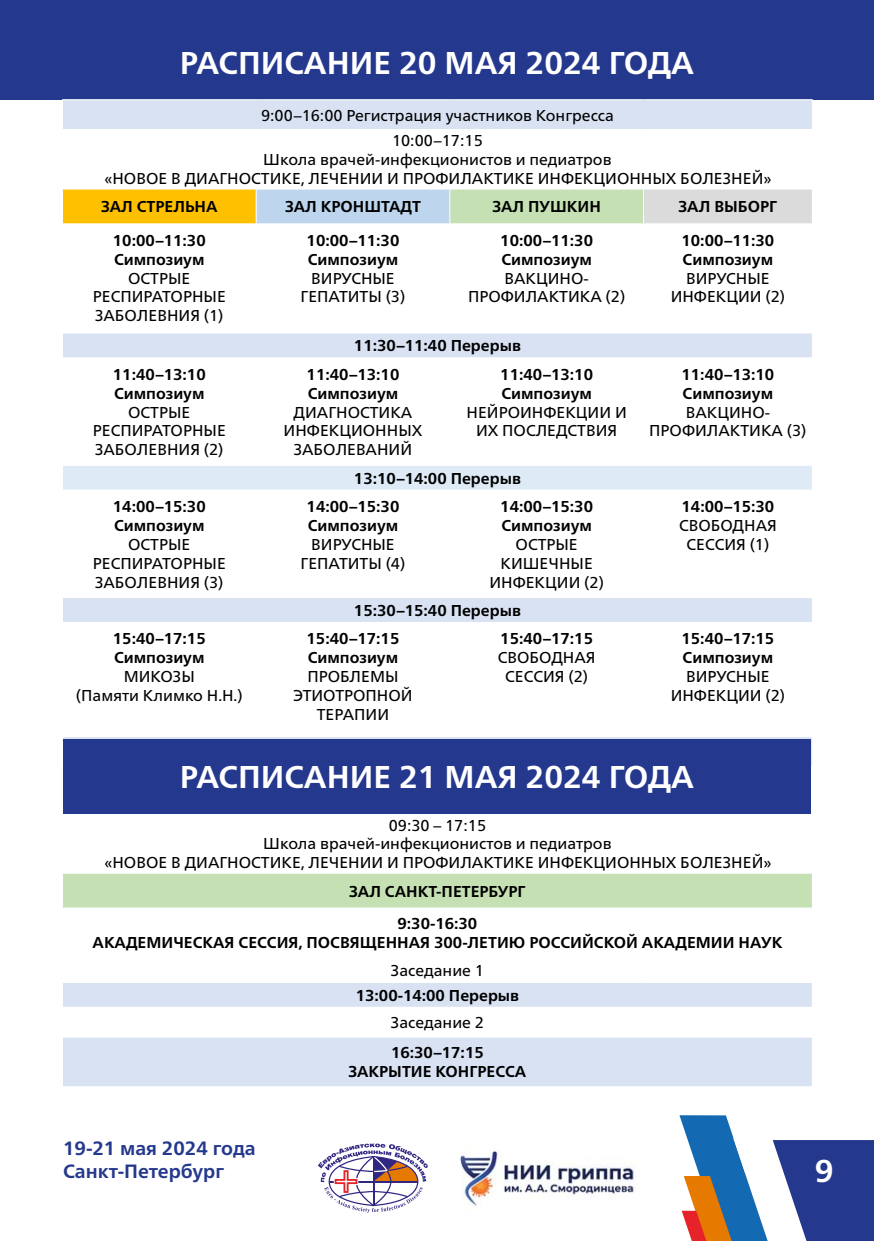
<style>
.page{position:relative;width:874px;height:1241px;background:#fff}
.page>*{position:absolute;margin:0;border:0;box-sizing:border-box;transform-origin:0 0}
.t1{font:700 31.5px "Frutiger Neue LTCYR";color:#fff}
.t2{font:700 19.25px/23.1px "Frutiger Neue LTCYR";color:#24388d}
.t3{font:15.75px/18.9px "Frutiger Neue LTCYR";color:#000;text-align:center}
.t4{font:700 15.75px/18.9px "Frutiger Neue LTCYR";color:#000}
</style>
<div class="page">
<img style="left:460px;top:1150px;width:174px;height:56px">
<svg style="left:318px;top:1143px;width:110px;height:69px"></svg>
<div style="left:0;top:0;width:873px;height:99px;background:#24388d"></div>
<svg style="left:679px;top:1115px;width:194px;height:125px"></svg>
<svg style="left:63px;top:100px;width:748px;height:665px"></svg>
<div style="left:62px;top:189px;width:194px;height:35px;background:#ffc000"></div>
<div style="left:256px;top:189px;width:193px;height:35px;background:#bdd6ee"></div>
<div style="left:449px;top:189px;width:194px;height:35px;background:#c5e0b3"></div>
<div style="left:643px;top:189px;width:169px;height:35px;background:#dbdbdb"></div>
<div style="left:62px;top:465px;width:749px;height:25px;background:#deeaf6"></div>
<hr style="left:62px;top:189px;width:194px;height:1px;background:#fff">
<hr style="left:62px;top:189px;width:1px;height:34px;background:#fff">
<svg style="left:811px;top:333px;width:1px;height:24px"></svg>
<svg style="left:62px;top:466px;width:1px;height:23px"></svg>
<svg style="left:811px;top:466px;width:1px;height:23px"></svg>
<svg style="left:811px;top:598px;width:1px;height:24px"></svg>
<hr style="left:256px;top:189px;width:193px;height:1px;background:#fff">
<hr style="left:255px;top:189px;width:1px;height:34px;background:#fff">
<hr style="left:255px;top:224px;width:1px;height:108px;background:#fff">
<hr style="left:255px;top:358px;width:1px;height:107px;background:#fff">
<hr style="left:255px;top:490px;width:1px;height:107px;background:#fff">
<hr style="left:255px;top:622px;width:1px;height:114px;background:#fff">
<hr style="left:449px;top:189px;width:194px;height:1px;background:#fff">
<hr style="left:449px;top:189px;width:1px;height:34px;background:#fff">
<hr style="left:449px;top:224px;width:1px;height:108px;background:#fff">
<hr style="left:449px;top:358px;width:1px;height:107px;background:#fff">
<hr style="left:449px;top:490px;width:1px;height:107px;background:#fff">
<hr style="left:449px;top:622px;width:1px;height:114px;background:#fff">
<hr style="left:643px;top:189px;width:169px;height:1px;background:#fff">
<hr style="left:642px;top:189px;width:1px;height:34px;background:#fff">
<hr style="left:811px;top:189px;width:1px;height:34px;background:#fff">
<hr style="left:642px;top:224px;width:1px;height:108px;background:#fff">
<hr style="left:642px;top:358px;width:1px;height:107px;background:#fff">
<hr style="left:642px;top:490px;width:1px;height:107px;background:#fff">
<hr style="left:642px;top:622px;width:1px;height:114px;background:#fff">
<svg style="left:811px;top:100px;width:1px;height:29px"></svg>
<hr style="left:62px;top:129px;width:194px;height:1px;background:#fff">
<hr style="left:256px;top:129px;width:193px;height:1px;background:#fff">
<hr style="left:449px;top:129px;width:194px;height:1px;background:#fff">
<hr style="left:643px;top:129px;width:169px;height:1px;background:#fff">
<hr style="left:62px;top:223px;width:194px;height:1px;background:#fff">
<hr style="left:256px;top:223px;width:193px;height:1px;background:#fff">
<hr style="left:449px;top:223px;width:194px;height:1px;background:#fff">
<hr style="left:643px;top:223px;width:169px;height:1px;background:#fff">
<hr style="left:62px;top:332px;width:194px;height:1px;background:#fff">
<hr style="left:256px;top:332px;width:193px;height:1px;background:#fff">
<hr style="left:449px;top:332px;width:194px;height:1px;background:#fff">
<hr style="left:643px;top:332px;width:169px;height:1px;background:#fff">
<hr style="left:62px;top:357px;width:194px;height:1px;background:#fff">
<hr style="left:256px;top:357px;width:193px;height:1px;background:#fff">
<hr style="left:449px;top:357px;width:194px;height:1px;background:#fff">
<hr style="left:643px;top:357px;width:169px;height:1px;background:#fff">
<hr style="left:62px;top:465px;width:194px;height:1px;background:#fff">
<hr style="left:256px;top:465px;width:193px;height:1px;background:#fff">
<hr style="left:449px;top:465px;width:194px;height:1px;background:#fff">
<hr style="left:643px;top:465px;width:169px;height:1px;background:#fff">
<hr style="left:62px;top:489px;width:194px;height:1px;background:#fff">
<hr style="left:256px;top:489px;width:193px;height:1px;background:#fff">
<hr style="left:449px;top:489px;width:194px;height:1px;background:#fff">
<hr style="left:643px;top:489px;width:169px;height:1px;background:#fff">
<hr style="left:62px;top:597px;width:194px;height:1px;background:#fff">
<hr style="left:256px;top:597px;width:193px;height:1px;background:#fff">
<hr style="left:449px;top:597px;width:194px;height:1px;background:#fff">
<hr style="left:643px;top:597px;width:169px;height:1px;background:#fff">
<hr style="left:62px;top:622px;width:194px;height:1px;background:#fff">
<hr style="left:256px;top:622px;width:193px;height:1px;background:#fff">
<hr style="left:449px;top:622px;width:194px;height:1px;background:#fff">
<hr style="left:643px;top:622px;width:169px;height:1px;background:#fff">
<hr style="left:62px;top:736px;width:194px;height:1px;background:#fff">
<hr style="left:256px;top:736px;width:193px;height:1px;background:#fff">
<hr style="left:449px;top:736px;width:194px;height:1px;background:#fff">
<hr style="left:643px;top:736px;width:169px;height:1px;background:#fff">
<svg style="left:811px;top:737px;width:1px;height:28px"></svg>
<div style="left:62px;top:873px;width:749px;height:34px;background:#c5e0b3"></div>
<div style="left:62px;top:982px;width:749px;height:25px;background:#d9e2f3"></div>
<div style="left:62px;top:1036px;width:749px;height:50px;background:#d9e2f3"></div>
<hr style="left:62px;top:1037px;width:1px;height:49px;background:#fff">
<hr style="left:62px;top:1006px;width:194px;height:1px;background:#fff">
<svg style="left:62px;top:982px;width:1px;height:24px"></svg>
<hr style="left:256px;top:1006px;width:193px;height:1px;background:#fff">
<hr style="left:449px;top:1006px;width:194px;height:1px;background:#fff">
<hr style="left:643px;top:1006px;width:169px;height:1px;background:#fff">
<svg style="left:811px;top:983px;width:1px;height:24px"></svg>
<hr style="left:62px;top:1036px;width:194px;height:1px;background:#fff">
<hr style="left:256px;top:1036px;width:193px;height:1px;background:#fff">
<hr style="left:449px;top:1036px;width:194px;height:1px;background:#fff">
<hr style="left:643px;top:1036px;width:169px;height:1px;background:#fff">
<hr style="left:62px;top:873px;width:1px;height:34px;background:#fff">
<div style="left:63px;top:738px;width:747px;height:75px;background:#24388d"></div>
<h1 class="t1" style="left:180px;top:44px;width:515px">РАСПИСАНИЕ 20 МАЯ 2024 ГОДА</h1>
<p class="t3" style="left:261px;top:102px;width:354px;line-height:25.7px">9:00–16:00 Регистрация участников Конгресса<br>10:00–17:15</p>
<p class="t3" style="left:104px;top:150px;width:668px">Школа врачей-инфекционистов и педиатров<br>«НОВОЕ В ДИАГНОСТИКЕ, ЛЕЧЕНИИ И ПРОФИЛАКТИКЕ ИНФЕКЦИОННЫХ БОЛЕЗНЕЙ»</p>
<p class="t4" style="left:101px;top:197px;width:118px">ЗАЛ СТРЕЛЬНА</p>
<p class="t4" style="left:285px;top:197px;width:137px">ЗАЛ КРОНШТАДТ</p>
<p class="t4" style="left:492px;top:197px;width:110px">ЗАЛ ПУШКИН</p>
<p class="t4" style="left:678px;top:197px;width:100px">ЗАЛ ВЫБОРГ</p>
<p class="t4" style="left:113px;top:231px;width:94px">10:00–11:30<br>Симпозиум</p>
<p class="t3" style="left:93px;top:268px;width:134px">ОСТРЫЕ<br>РЕСПИРАТОРНЫЕ<br>ЗАБОЛЕВНИЯ (1)</p>
<p class="t4" style="left:306px;top:231px;width:94px">10:00–11:30<br>Симпозиум</p>
<p class="t3" style="left:300px;top:268px;width:106px">ВИРУСНЫЕ<br>ГЕПАТИТЫ (3)</p>
<p class="t4" style="left:500px;top:231px;width:94px">10:00–11:30<br>Симпозиум</p>
<p class="t3" style="left:468px;top:268px;width:159px">ВАКЦИНО-<br>ПРОФИЛАКТИКА (2)</p>
<p class="t4" style="left:681px;top:231px;width:94px">10:00–11:30<br>Симпозиум</p>
<p class="t3" style="left:670px;top:268px;width:116px">ВИРУСНЫЕ<br>ИНФЕКЦИИ (2)</p>
<p class="t4" style="left:113px;top:364px;width:94px">11:40–13:10<br>Симпозиум</p>
<p class="t3" style="left:93px;top:402px;width:134px">ОСТРЫЕ<br>РЕСПИРАТОРНЫЕ<br>ЗАБОЛЕВНИЯ (2)</p>
<p class="t4" style="left:113px;top:497px;width:94px">14:00–15:30<br>Симпозиум</p>
<p class="t3" style="left:93px;top:534px;width:134px">ОСТРЫЕ<br>РЕСПИРАТОРНЫЕ<br>ЗАБОЛЕВНИЯ (3)</p>
<p class="t4" style="left:113px;top:629px;width:94px">15:40–17:15<br>Симпозиум</p>
<p class="t3" style="left:76px;top:667px;width:168px">МИКОЗЫ<br>(Памяти Климко Н.Н.)</p>
<p class="t4" style="left:354px;top:336px;width:168px">11:30–11:40 Перерыв</p>
<p class="t4" style="left:306px;top:364px;width:94px">11:40–13:10<br>Симпозиум</p>
<p class="t3" style="left:283px;top:402px;width:140px">ДИАГНОСТИКА<br>ИНФЕКЦИОННЫХ<br>ЗАБОЛЕВАНИЙ</p>
<p class="t4" style="left:500px;top:364px;width:94px">11:40–13:10<br>Симпозиум</p>
<p class="t3" style="left:466px;top:402px;width:162px">НЕЙРОИНФЕКЦИИ И<br>ИХ ПОСЛЕДСТВИЯ</p>
<p class="t4" style="left:354px;top:468px;width:168px">13:10–14:00 Перерыв</p>
<p class="t4" style="left:306px;top:497px;width:94px">14:00–15:30<br>Симпозиум</p>
<p class="t3" style="left:300px;top:534px;width:106px">ВИРУСНЫЕ<br>ГЕПАТИТЫ (4)</p>
<p class="t4" style="left:500px;top:497px;width:94px">14:00–15:30<br>Симпозиум</p>
<p class="t3" style="left:489px;top:534px;width:116px">ОСТРЫЕ<br>КИШЕЧНЫЕ<br>ИНФЕКЦИИ (2)</p>
<p class="t4" style="left:354px;top:601px;width:168px">15:30–15:40 Перерыв</p>
<p class="t4" style="left:306px;top:629px;width:94px">15:40–17:15<br>Симпозиум</p>
<p class="t3" style="left:293px;top:667px;width:121px">ПРОБЛЕМЫ<br>ЭТИОТРОПНОЙ<br>ТЕРАПИИ</p>
<p class="t4" style="left:500px;top:629px;width:94px">15:40–17:15</p>
<p class="t3" style="left:497px;top:648px;width:99px">СВОБОДНАЯ<br>СЕССИЯ (2)</p>
<p class="t4" style="left:681px;top:364px;width:94px">11:40–13:10<br>Симпозиум</p>
<p class="t3" style="left:649px;top:402px;width:159px">ВАКЦИНО-<br>ПРОФИЛАКТИКА (3)</p>
<p class="t4" style="left:681px;top:497px;width:94px">14:00–15:30</p>
<p class="t3" style="left:678px;top:516px;width:99px">СВОБОДНАЯ<br>СЕССИЯ (1)</p>
<p class="t4" style="left:681px;top:629px;width:94px">15:40–17:15<br>Симпозиум</p>
<p class="t3" style="left:670px;top:667px;width:116px">ВИРУСНЫЕ<br>ИНФЕКЦИИ (2)</p>
<h1 class="t1" style="left:180px;top:758px;width:515px">РАСПИСАНИЕ 21 МАЯ 2024 ГОДА</h1>
<p class="t3" style="left:104px;top:815px;width:668px">09:30 – 17:15<br>Школа врачей-инфекционистов и педиатров<br>«НОВОЕ В ДИАГНОСТИКЕ, ЛЕЧЕНИИ И ПРОФИЛАКТИКЕ ИНФЕКЦИОННЫХ БОЛЕЗНЕЙ»</p>
<p class="t4" style="left:349px;top:874px;width:178px;line-height:32.7px;text-align:center">ЗАЛ САНКТ-ПЕТЕРБУРГ<br>9:30-16:30</p>
<p class="t4" style="left:92px;top:933px;width:691px">АКАДЕМИЧЕСКАЯ СЕССИЯ, ПОСВЯЩЕННАЯ 300-ЛЕТИЮ РОССИЙСКОЙ АКАДЕМИИ НАУК</p>
<p class="t3" style="left:391px;top:960px;width:94px">Заседание 1</p>
<p class="t4" style="left:355px;top:985px;width:165px">13:00-14:00 Перерыв</p>
<p class="t3" style="left:391px;top:1012px;width:94px">Заседание 2</p>
<p class="t4" style="left:348px;top:1043px;width:179px;text-align:center">16:30–17:15<br>ЗАКРЫТИЕ КОНГРЕССА</p>
<p class="t2" style="left:63px;top:1136px;width:194px">19-21 мая 2024 года<br>Санкт-Петербург</p>
<h1 class="t1" style="left:814px;top:1152px;width:20px">9</h1>
</div>
